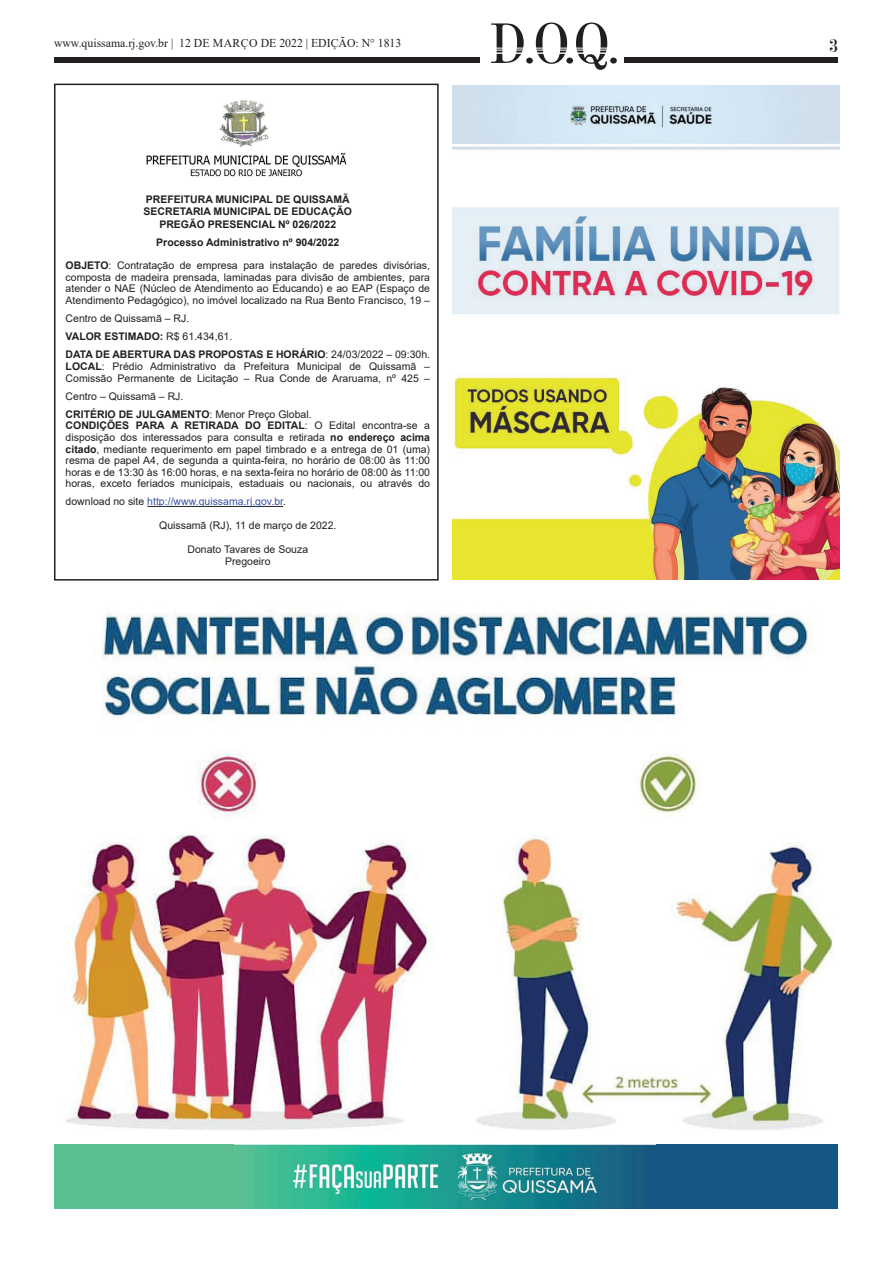
<style>
.page{position:relative;width:893px;height:1263px;background:#fff}
.page>*{position:absolute;margin:0;border:0;box-sizing:border-box;transform-origin:0 0}
.t1{font:condensed 56.25px "Century 725 BT";color:#231f20;scale:1.1 1}
.t2{font:condensed 18px "Century 725 BT";color:#231f20;scale:1.1 1}
.t3{font:12px "Times New Roman";color:#231f20}
.t4{font:10.5px/11.6px "Arial";color:#231f20}
.t5{font:700 10.5px/12.1px "Arial";color:#231f20;text-align:center}
.t6{font:10.5px "Arial";color:#3853a3}
.s1{font-weight:700}
.s2{color:#231f20}
</style>
<div class="page">
<img style="left:146px;top:100px;width:201px;height:77px">
<div style="left:54px;top:57px;width:426px;height:5px;background:#231f20"></div>
<div style="left:624px;top:57px;width:214px;height:5px;background:#231f20"></div>
<div style="left:646px;top:1145px;width:192px;height:64px;background:#145783"></div>
<div style="left:54px;top:1145px;width:186px;height:64px;background:#5bbf91"></div>
<img style="left:240px;top:1145px;width:416px;height:64px">
<img style="left:101px;top:610px;width:709px;height:108px">
<img style="left:65px;top:753px;width:768px;height:378px">
<div style="left:54px;top:84px;width:385px;height:496px;border:2px solid #231f20"></div>
<hr style="left:147px;top:506px;width:136px;height:1px;background:#231f20">
<img style="left:453px;top:86px;width:387px;height:64px">
<img style="left:453px;top:376px;width:387px;height:204px">
<img style="left:453px;top:207px;width:386px;height:108px">
<p class="t3" style="left:54px;top:34px;width:349px">www.quissama.rj.gov.br | 12 DE março DE 2022 | EDIÇÃO: N° 1813</p>
<p class="t5" style="left:144px;top:194px;width:210px">PREFEITURA MUNICIPAL DE QUISSAMÃ<br>SECRETARIA MUNICIPAL DE EDUCAÇÃO<br>PREGÃO PRESENCIAL Nº 026/2022</p>
<p class="t5" style="left:156px;top:236px;width:185px">Processo Administrativo nº 904/2022</p>
<p class="t4" style="left:66px;top:260px;width:366px;text-align:justify"><span class="s1">OBJETO</span>: Contratação de empresa para instalação de paredes divisórias, composta de madeira prensada, laminadas para divisão de ambientes, para atender o NAE (Núcleo de Atendimento ao Educando) e ao EAP (Espaço de Atendimento Pedagógico), no imóvel localizado na Rua Bento Francisco, 19 –</p>
<p class="t4" style="left:66px;top:309px;width:366px;line-height:18.1px">Centro de Quissamã – RJ.<br><span class="s1">VALOR ESTIMADO:</span> R$ 61.434,61.<br><span class="s1">DATA DE ABERTURA DAS PROPOSTAS E HORÁRIO</span>: 24/03/2022 – 09:30h.</p>
<p class="t4" style="left:66px;top:360px;width:366px"><span class="s1">LOCAL</span>: Prédio Administrativo da Prefeitura Municipal de Quissamã –<br>Comissão Permanente de Licitação – Rua Conde de Araruama, nº 425 –</p>
<p class="t4" style="left:66px;top:387px;width:248px;line-height:18.1px">Centro – Quissamã – RJ.<br><span class="s1">CRITÉRIO DE JULGAMENTO</span>: Menor Preço Global.</p>
<p class="t4" style="left:66px;top:420px;width:366px;text-align:justify"><span class="s1">CONDIÇÕES PARA A RETIRADA DO EDITAL</span>: O Edital encontra-se a disposição dos interessados para consulta e retirada <span class="s1">no endereço acima citado</span>, mediante requerimento em papel timbrado e a entrega de 01 (uma) resma de papel A4, de segunda a quinta-feira, no horário de 08:00 às 11:00 horas e de 13:30 às 16:00 horas, e na sexta-feira no horário de 08:00 às 11:00 horas, exceto feriados municipais, estaduais ou nacionais, ou através do</p>
<p class="t6" style="left:66px;top:494px;width:222px"><span class="s2">download no site</span> http://www.quissama.rj.gov.br<span class="s2">.</span></p>
<p class="t4" style="left:159px;top:520px;width:179px">Quissamã (RJ), 11 de março de 2022.</p>
<p class="t4" style="left:188px;top:544px;width:122px;line-height:12px;text-align:center">Donato Tavares de Souza<br>Pregoeiro</p>
<h1 class="t1" style="left:490px;top:9px;width:120px">D.O.Q.</h1>
<h2 class="t2" style="left:830px;top:35px;width:9px">3</h2>
</div>
